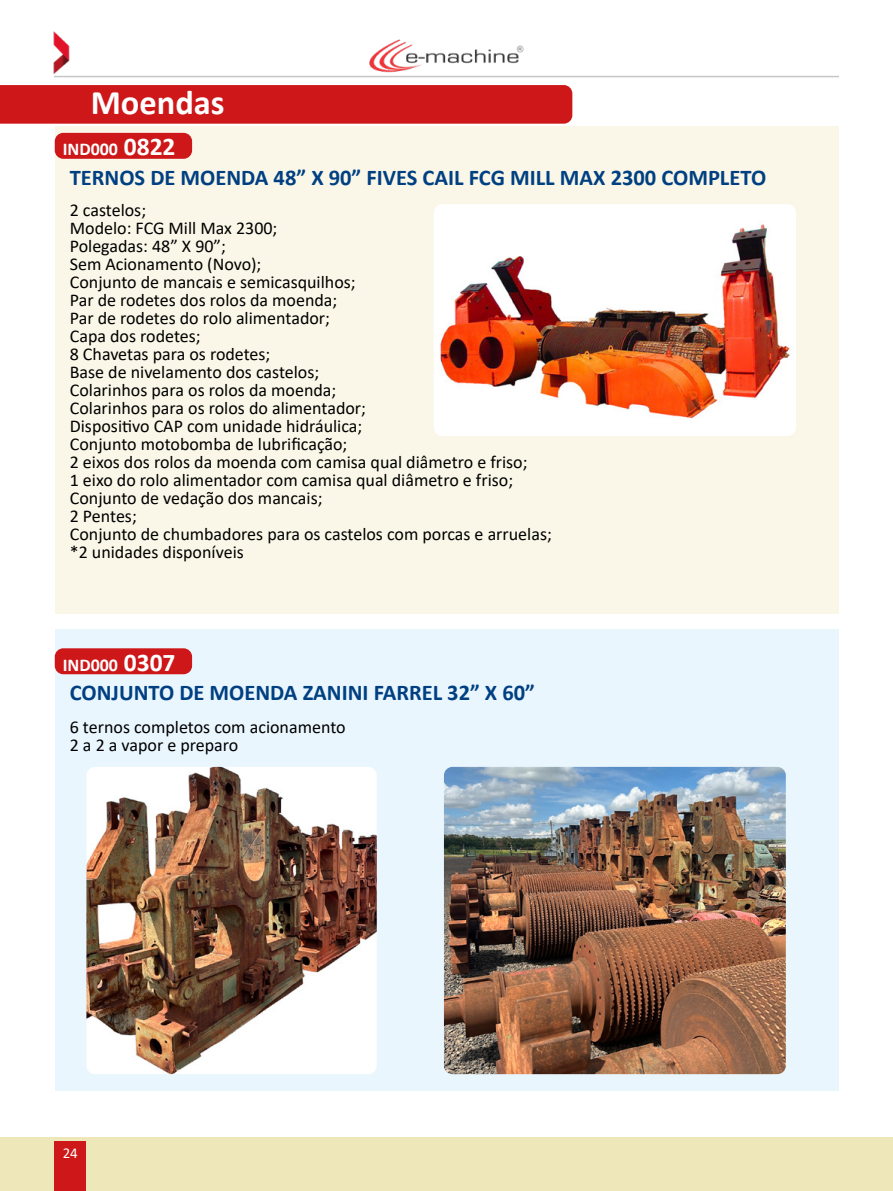
<style>
.page{position:relative;width:893px;height:1191px;background:#fff}
.page>*{position:absolute;margin:0;border:0;box-sizing:border-box;transform-origin:0 0}
.t1{font:700 34.5px "Calibri";color:#fff}
.t2{font:700 22.5px "Calibri";color:#004082}
.t3{font:18px/18px "Calibri";color:#000}
.t4{font:700 18px "Calibri";color:#fff}
.t5{font:15px "Calibri";color:#fff}
.s1{font-size:25.5px}
</style>
<div class="page">
<img style="left:369px;top:39px;width:155px;height:34px">
<hr style="left:54px;top:76px;width:785px;height:1px;background:#c6c6c6">
<div style="left:0;top:1137px;width:893px;height:54px;background:#eee7b9"></div>
<div style="left:54px;top:1141px;width:32px;height:50px;background:#cd1719"></div>
<img style="left:53px;top:31px;width:17px;height:45px">
<div style="left:55px;top:126px;width:783px;height:487px;background:#faf7e8"></div>
<div style="left:55px;top:629px;width:783px;height:461px;background:#eaf6fe"></div>
<img style="left:434px;top:204px;width:362px;height:232px">
<img style="left:86px;top:767px;width:291px;height:307px">
<div style="left:55px;top:133px;width:137px;height:26px;background:#cd1719;border-radius:9px"></div>
<div style="left:0;top:85px;width:572px;height:39px;background:#cd1719"></div>
<div style="left:55px;top:648px;width:137px;height:26px;background:#cd1719;border-radius:9px"></div>
<img style="left:444px;top:767px;width:342px;height:307px">
<h1 class="t1" style="left:91px;top:78px;width:135px">Moendas</h1>
<p class="t4" style="left:63px;top:136px;width:114px">IND000 <span class="s1">0822</span></p>
<p class="t2" style="left:70px;top:161px;width:698px">TERNOS DE MOENDA 48” X 90” FIVES CAIL FCG MILL MAX 2300 COMPLETO</p>
<p class="t3" style="left:70px;top:200px;width:484px">2 castelos;<br>Modelo: FCG Mill Max 2300;<br>Polegadas: 48” X 90”;<br>Sem Acionamento (Novo);<br>Conjunto de mancais e semicasquilhos;<br>Par de rodetes dos rolos da moenda;<br>Par de rodetes do rolo alimentador;<br>Capa dos rodetes;<br>8 Chavetas para os rodetes;<br>Base de nivelamento dos castelos;<br>Colarinhos para os rolos da moenda;<br>Colarinhos para os rolos do alimentador;<br>Dispositivo CAP com unidade hidráulica;<br>Conjunto motobomba de lubrificação;<br>2 eixos dos rolos da moenda com camisa qual diâmetro e friso;<br>1 eixo do rolo alimentador com camisa qual diâmetro e friso; Conjunto de vedação dos mancais;<br>2 Pentes;<br>Conjunto de chumbadores para os castelos com porcas e arruelas; *2 unidades disponíveis</p>
<p class="t4" style="left:63px;top:652px;width:114px">IND000 <span class="s1">0307</span></p>
<p class="t2" style="left:70px;top:677px;width:467px">CONJUNTO DE MOENDA ZANINI FARREL 32” X 60”</p>
<p class="t3" style="left:70px;top:717px;width:277px">6 ternos completos com acionamento<br>2 a 2 a vapor e preparo</p>
<p class="t5" style="left:63px;top:1142px;width:17px">24</p>
</div>
